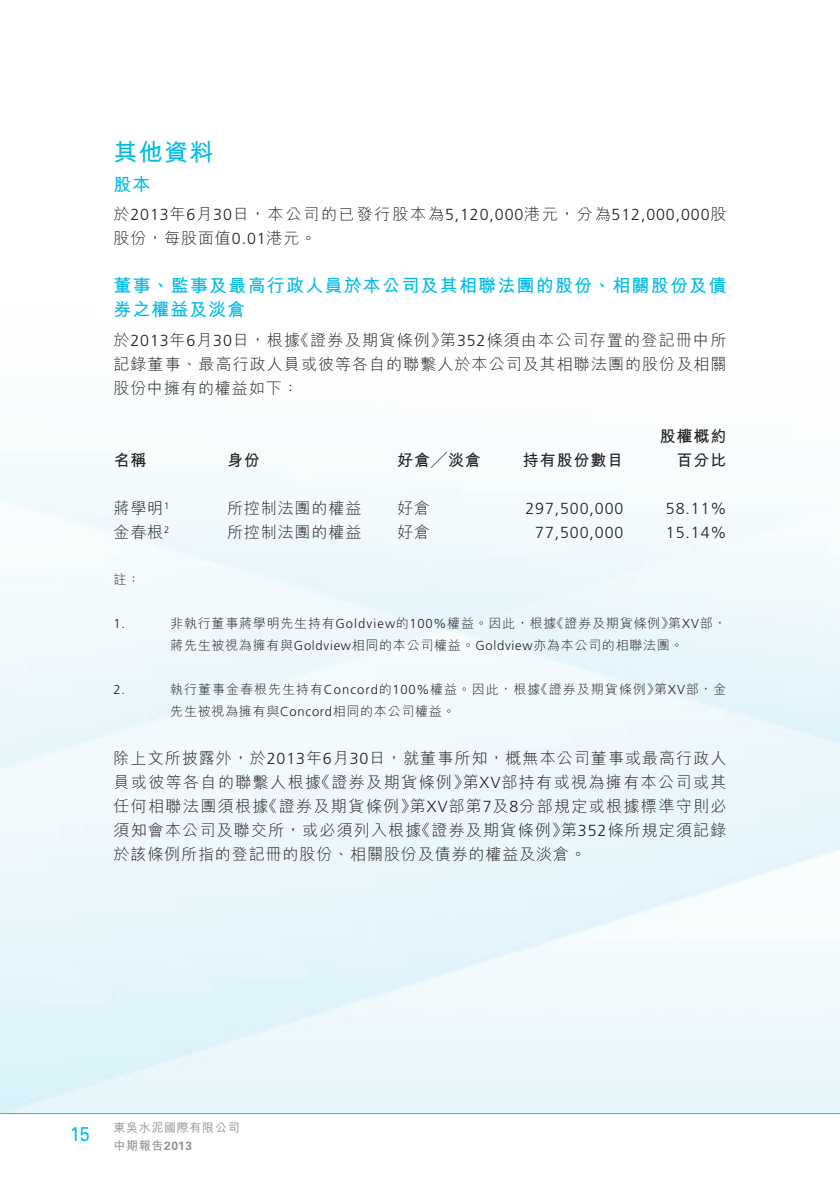
<style>
.page{position:relative;width:840px;height:1191px;background:#fff}
.page>*{position:absolute;margin:0;border:0;box-sizing:border-box;transform-origin:0 0}
.t1{font:700 24px "M Hei HK";color:#02bce5}
.t2{font:20px "Univers LT Std";color:#02bce5;scale:.9 1}
.t3{font:700 18px/24px "M Hei HK";letter-spacing:.065em;color:#02bce5}
.t4{font:300 16px/24px "M Hei HK";letter-spacing:.065em;color:#231f20}
.t5{font:300 16px "Frutiger LT Std";letter-spacing:.055em;color:#231f20}
.t6{font:300 16px "M Hei HK";letter-spacing:.085em;color:#231f20}
.t7{font:700 16px/24px "M Hei HK";letter-spacing:.055em;color:#231f20;text-align:right}
.t8{font:300 13px "M Hei HK";letter-spacing:.06em;color:#231f20}
.t9{font:300 13px "Frutiger LT Std";color:#231f20}
.t10{font:500 12px "M Hei HK";letter-spacing:.055em;color:#939598}
.t11{font:700 12px "M Hei HK";color:#939598}
.t12{font:300 9.4px "Frutiger LT Std";color:#231f20}
.s1{font-family:"M Hei HK"}
.s2{font-family:"Frutiger LT Std"}
.s3{font-family:"Univers LT Std"}
</style>
<div class="page">
<hr style="left:0;top:1113px;width:839px;height:1px;background:#939598">
<h1 class="t1" style="left:113px;top:135px;width:102px">其他資料</h1>
<p class="t3" style="left:113px;top:171px;width:38px">股本</p>
<p class="t5" style="left:113px;top:206px;width:614px"><span class="s1">於</span>2013<span class="s1">年</span>6<span class="s1">月</span>30<span class="s1">日，本公司的已發行股本為</span>5,120,000<span class="s1">港元，分為</span>512,000,000<span class="s1">股</span></p>
<p class="t4" style="left:113px;top:226px;width:204px">股份，每股面值<span class="s2">0.01</span>港元。</p>
<p class="t3" style="left:113px;top:272px;width:614px">董事、監事及最高行政人員於本公司及其相聯法團的股份、相關股份及債券之權益及淡倉</p>
<p class="t4" style="left:293px;top:327px;width:434px">《證券及期貨條例 第》 <span class="s2">352</span>條須由本公司存置的登記冊中所</p>
<p class="t4" style="left:113px;top:327px;width:614px">於<span class="s2">2013</span>年<span class="s2">6</span>月<span class="s2">30</span>日，根據<br>記錄董事、最高行政人員或彼等各自的聯繫人於本公司及其相聯法團的股份及相關股份中擁有的權益如下：</p>
<p class="t7" style="left:659px;top:423px;width:68px">股權概約百分比</p>
<p class="t7" style="left:397px;top:447px;width:85px">好倉╱淡倉</p>
<p class="t7" style="left:227px;top:447px;width:34px">身份</p>
<p class="t7" style="left:522px;top:447px;width:102px">持有股份數目</p>
<p class="t7" style="left:113px;top:447px;width:34px">名稱</p>
<p class="t4" style="left:113px;top:495px;width:51px">蔣學明</p>
<p class="t12" style="left:164px;top:500px;width:7px">1</p>
<p class="t4" style="left:227px;top:495px;width:136px">所控制法團的權益</p>
<p class="t4" style="left:397px;top:495px;width:34px">好倉</p>
<p class="t5" style="left:525px;top:499px;width:99px">297,500,000</p>
<p class="t5" style="left:665px;top:499px;width:62px">58.11%</p>
<p class="t4" style="left:113px;top:519px;width:51px">金春根</p>
<p class="t8" style="left:113px;top:570px;width:28px">註：</p>
<p class="t12" style="left:164px;top:524px;width:7px">2</p>
<p class="t4" style="left:227px;top:519px;width:136px">所控制法團的權益</p>
<p class="t4" style="left:397px;top:519px;width:34px">好倉</p>
<p class="t5" style="left:535px;top:523px;width:90px">77,500,000</p>
<p class="t5" style="left:665px;top:523px;width:62px">15.14%</p>
<p class="t9" style="left:113px;top:616px;width:13px">1.</p>
<p class="t9" style="left:113px;top:682px;width:13px">2.</p>
<p class="t8" style="left:668px;top:614px;width:60px">第<span class="s2">XV</span>部，</p>
<p class="t8" style="left:170px;top:614px;width:387px">非執行董事蔣學明先生持有<span class="s2">Goldview</span>的<span class="s2">100%</span>權益。因此，根據</p>
<p class="t8" style="left:550px;top:614px;width:125px">《證券及期貨條例》</p>
<p class="t8" style="left:170px;top:636px;width:514px">蔣先生被視為擁有與<span class="s2">Goldview</span>相同的本公司權益。<span class="s2">Goldview</span>亦為本公司的相聯法團。</p>
<p class="t8" style="left:654px;top:680px;width:74px">第<span class="s2">XV</span>部，金</p>
<p class="t8" style="left:534px;top:680px;width:126px">《證券及期貨條例》</p>
<p class="t8" style="left:170px;top:680px;width:371px">執行董事金春根先生持有<span class="s2">Concord</span>的<span class="s2">100%</span>權益。因此，根據</p>
<p class="t8" style="left:170px;top:702px;width:287px">先生被視為擁有與<span class="s2">Concord</span>相同的本公司權益。</p>
<p class="t4" style="left:113px;top:745px;width:614px;text-align:right">除上文所披露外，於<span class="s2">2013</span>年<span class="s2">6</span>月<span class="s2">30</span>日，就董事所知，概無本公司董事或最高行政人第<span class="s2">XV</span>部持有或視為擁有本公司或其</p>
<p class="t6" style="left:113px;top:771px;width:209px">員或彼等各自的聯繫人根據</p>
<p class="t6" style="left:314px;top:771px;width:157px">《證券及期貨條例》</p>
<p class="t6" style="left:409px;top:795px;width:318px">第<span class="s2">XV</span>部第<span class="s2">7</span>及<span class="s2">8</span>分部規定或根據標準守則必</p>
<p class="t6" style="left:113px;top:795px;width:156px">任何相聯法團須根據</p>
<p class="t6" style="left:261px;top:795px;width:156px">《證券及期貨條例》</p>
<p class="t4" style="left:113px;top:817px;width:474px">須知會本公司及聯交所，或必須列入根據<br>於該條例所指的登記冊的股份、相關股份及債券的權益及淡倉。</p>
<p class="t4" style="left:414px;top:817px;width:313px">《證券及期貨條例 第》 <span class="s2">352</span>條所規定須記錄</p>
<p class="t2" style="left:70px;top:1122px;width:11px">15</p>
<p class="t10" style="left:113px;top:1119px;width:128px">東吳水泥國際有限公司</p>
<p class="t11" style="left:113px;top:1137px;width:80px">中期報告<span class="s3">2013</span></p>
</div>
